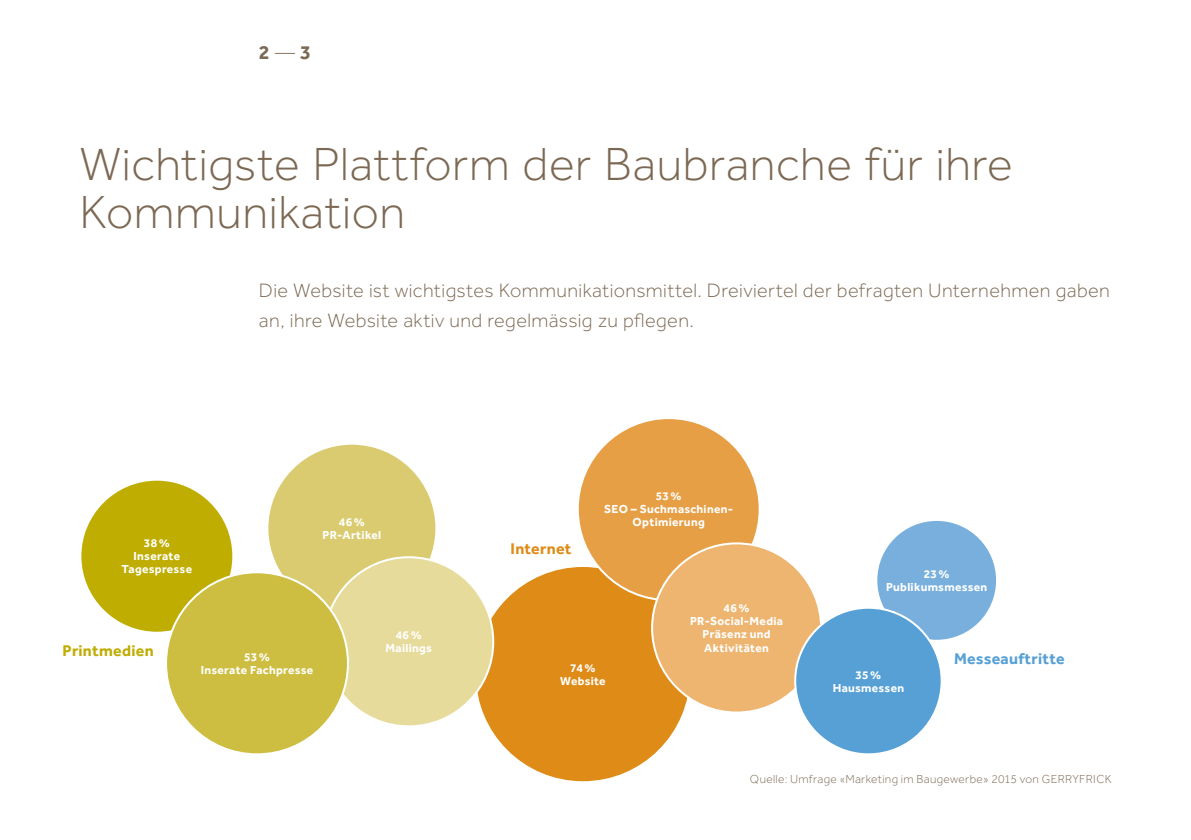
<style>
.page{position:relative;width:1191px;height:840px;background:#fff}
.page>*{position:absolute;margin:0;border:0;box-sizing:border-box;transform-origin:0 0}
.titel_24{font:300 48px/48px "Effra";letter-spacing:.01em;color:#7c6954}
.text_10_light{font:300 20px/30px "Effra";letter-spacing:.02em;color:#7c6954}
.text_10_light-2{font:700 20px "Effra";color:#7c6954}
.grafik_legende_6_bol{font:700 16px "Effra";letter-spacing:.015em;color:#56a0d5}
.grafik_legende_6_bol-2{font:700 16px "Effra";letter-spacing:.015em;color:#bfad02}
.grafik_legende_6_bol-3{font:700 16px "Effra";letter-spacing:.015em;color:#df8b17}
.grafik_6_bold_NEG{font:700 12px "Effra";letter-spacing:.025em;color:#fff}
.text_6_light{font:300 12px "Effra";letter-spacing:.03em;color:#7c6954}
.s1{font-weight:300}
</style>
<div class="page">
<div style="left:475px;top:565px;width:216px;height:216px;background:#df8b17;border-radius:50%"></div>
<div style="left:578px;top:418px;width:181px;height:181px;background:#e69f45;border-radius:50%"></div>
<div style="left:652px;top:543px;width:169px;height:169px;background:#edb570;border-radius:50%"></div>
<div style="left:80px;top:479px;width:153px;height:153px;background:#bfad02;border-radius:50%"></div>
<div style="left:267px;top:443px;width:169px;height:169px;background:#dacb70;border-radius:50%"></div>
<div style="left:324px;top:557px;width:169px;height:169px;background:#e6db9b;border-radius:50%"></div>
<div style="left:166px;top:572px;width:182px;height:181px;background:#cdbd40;border-radius:50%"></div>
<div style="left:876px;top:519px;width:121px;height:121px;background:#78afdc;border-radius:50%"></div>
<div style="left:795px;top:607px;width:146px;height:146px;background:#56a0d5;border-radius:50%"></div>
<p class="text_10_light-2" style="left:259px;top:40px;width:54px">2 <span class="s1">—</span> 3</p>
<p class="titel_24" style="left:79px;top:140px;width:935px">Wichtigste Plattform der Baubranche für ihre<br>Kommunikation</p>
<p class="text_10_light" style="left:259px;top:275px;width:852px">Die Website ist wichtigstes Kommunikationsmittel. Dreiviertel der befragten Unternehmen gaben an, ihre Website aktiv und regelmässig zu pflegen.</p>
<p class="grafik_6_bold_NEG" style="left:144px;top:535px;width:27px">38%</p>
<p class="grafik_6_bold_NEG" style="left:134px;top:548px;width:48px">Inserate</p>
<p class="grafik_6_bold_NEG" style="left:122px;top:561px;width:72px">Tagespresse</p>
<p class="grafik_6_bold_NEG" style="left:339px;top:514px;width:28px">46%</p>
<p class="grafik_6_bold_NEG" style="left:322px;top:527px;width:60px">PR-Artikel</p>
<p class="grafik_legende_6_bol-2" style="left:63px;top:640px;width:93px">Printmedien</p>
<p class="grafik_6_bold_NEG" style="left:244px;top:649px;width:27px">53%</p>
<p class="grafik_6_bold_NEG" style="left:201px;top:662px;width:114px">Inserate Fachpresse</p>
<p class="grafik_6_bold_NEG" style="left:396px;top:627px;width:28px">46%</p>
<p class="grafik_6_bold_NEG" style="left:385px;top:640px;width:48px">Mailings</p>
<p class="grafik_legende_6_bol-3" style="left:510px;top:538px;width:63px">Internet</p>
<p class="grafik_6_bold_NEG" style="left:656px;top:488px;width:27px">53%</p>
<p class="grafik_6_bold_NEG" style="left:604px;top:501px;width:131px">SEO – Suchmaschinen-</p>
<p class="grafik_6_bold_NEG" style="left:632px;top:514px;width:74px">Optimierung</p>
<p class="grafik_6_bold_NEG" style="left:723px;top:600px;width:28px">46%</p>
<p class="grafik_6_bold_NEG" style="left:690px;top:613px;width:94px">PR-Social-Media</p>
<p class="grafik_6_bold_NEG" style="left:702px;top:626px;width:69px">Präsenz und</p>
<p class="grafik_6_bold_NEG" style="left:704px;top:639px;width:66px">Aktivitäten</p>
<p class="grafik_6_bold_NEG" style="left:570px;top:660px;width:27px">74%</p>
<p class="grafik_6_bold_NEG" style="left:560px;top:673px;width:47px">Website</p>
<p class="grafik_6_bold_NEG" style="left:923px;top:566px;width:27px">23%</p>
<p class="grafik_6_bold_NEG" style="left:886px;top:579px;width:103px">Publikumsmessen</p>
<p class="grafik_6_bold_NEG" style="left:855px;top:666px;width:27px">35%</p>
<p class="grafik_6_bold_NEG" style="left:832px;top:679px;width:73px">Hausmessen</p>
<p class="grafik_legende_6_bol" style="left:954px;top:648px;width:112px">Messeauftritte</p>
<p class="text_6_light" style="left:750px;top:772px;width:363px">Quelle: Umfrage «Marketing im Baugewerbe» 2015 von GERRYFRICK</p>
</div>
